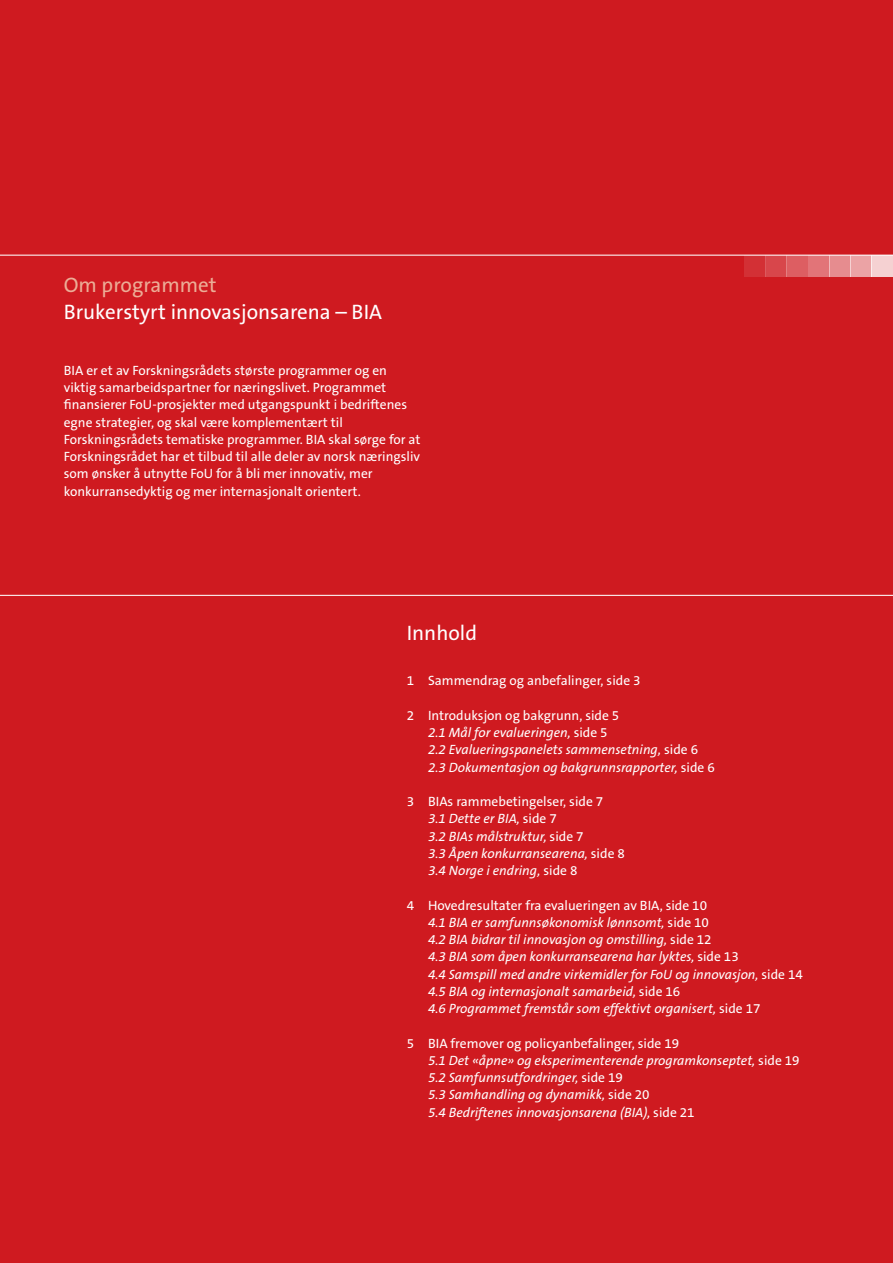
<style>
.page{position:relative;width:893px;height:1263px;background:#cf1a20}
.page>*{position:absolute;margin:0;border:0;box-sizing:border-box;transform-origin:0 0}
.t1{font:21px "The Sans B5 Plain";color:#fff}
.t2{font:21px "The Sans B5 Plain";color:#ecad96}
.t3{font:italic 13.5px/17.2px "The Sans B5 Plain";color:#fff}
.t4{font:13.5px/17.2px "The Sans B5 Plain";color:#fff}
.s1{font-style:normal}
</style>
<div class="page">
<hr style="left:0;top:255px;width:893px;height:1px;background:#fff">
<hr style="left:0;top:595px;width:893px;height:1px;background:#fff">
<div style="left:872px;top:255px;width:21px;height:21px;background:#f5d1d2"></div>
<div style="left:850px;top:255px;width:22px;height:21px;background:#eba3a5"></div>
<div style="left:829px;top:255px;width:21px;height:21px;background:#e68c8f"></div>
<div style="left:808px;top:255px;width:21px;height:21px;background:#e27478"></div>
<div style="left:787px;top:255px;width:21px;height:21px;background:#dd5e62"></div>
<div style="left:765px;top:255px;width:22px;height:21px;background:#d8464b"></div>
<div style="left:744px;top:255px;width:21px;height:21px;background:#d33035"></div>
<h1 class="t2" style="left:64px;top:274px;width:154px">Om programmet</h1>
<h1 class="t1" style="left:64px;top:301px;width:320px">Brukerstyrt innovasjonsarena – BIA</h1>
<p class="t4" style="left:64px;top:362px;width:358px">BIA er et av Forskningsrådets største programmer og en viktig samarbeidspartner for næringslivet. Programmet finansierer FoU-prosjekter med utgangspunkt i bedriftenes egne strategier, og skal være komplementært til Forskningsrådets tematiske programmer. BIA skal sørge for at Forskningsrådet har et tilbud til alle deler av norsk næringsliv som ønsker å utnytte FoU for å bli mer innovativ, mer konkurransedyktig og mer internasjonalt orientert.</p>
<h1 class="t1" style="left:407px;top:622px;width:72px">Innhold</h1>
<p class="t4" style="left:407px;top:673px;width:235px">1 Sammendrag og anbefalinger, side 3</p>
<p class="t3" style="left:428px;top:707px;width:288px;text-indent:-21px"><span class="s1">2 Introduksjon og bakgrunn, side 5<br></span>2.1 Mål for evalueringen, <span class="s1">side 5<br></span>2.2 Evalueringspanelets sammensetning, <span class="s1">side 6<br></span>2.3 Dokumentasjon og bakgrunnsrapporter, <span class="s1">side 6</span></p>
<p class="t3" style="left:428px;top:794px;width:198px;text-indent:-21px"><span class="s1">3 BIAs rammebetingelser, side 7<br></span>3.1 Dette er BIA, <span class="s1">side 7<br></span>3.2 BIAs målstruktur, <span class="s1">side 7<br></span>3.3 Åpen konkurransearena, <span class="s1">side 8<br></span>3.4 Norge i endring, <span class="s1">side 8</span></p>
<p class="t3" style="left:428px;top:897px;width:376px;text-indent:-21px"><span class="s1">4 Hovedresultater fra evalueringen av BIA, side 10<br></span>4.1 BIA er samfunnsøkonomisk lønnsomt, <span class="s1">side 10<br></span>4.2 BIA bidrar til innovasjon og omstilling, <span class="s1">side 12<br></span>4.3 BIA som åpen konkurransearena har lyktes, <span class="s1">side 13<br></span>4.4 Samspill med andre virkemidler for FoU og innovasjon, <span class="s1">side 14<br></span>4.5 BIA og internasjonalt samarbeid, <span class="s1">side 16<br></span>4.6 Programmet fremstår som effektivt organisert, <span class="s1">side 17</span></p>
<p class="t3" style="left:428px;top:1035px;width:373px;text-indent:-21px"><span class="s1">5 BIA fremover og policyanbefalinger, side 19<br></span>5.1 Det «åpne» og eksperimenterende programkonseptet, <span class="s1">side 19<br></span>5.2 Samfunnsutfordringer, <span class="s1">side 19<br></span>5.3 Samhandling og dynamikk, <span class="s1">side 20<br></span>5.4 Bedriftenes innovasjonsarena (BIA), <span class="s1">side 21</span></p>
</div>
